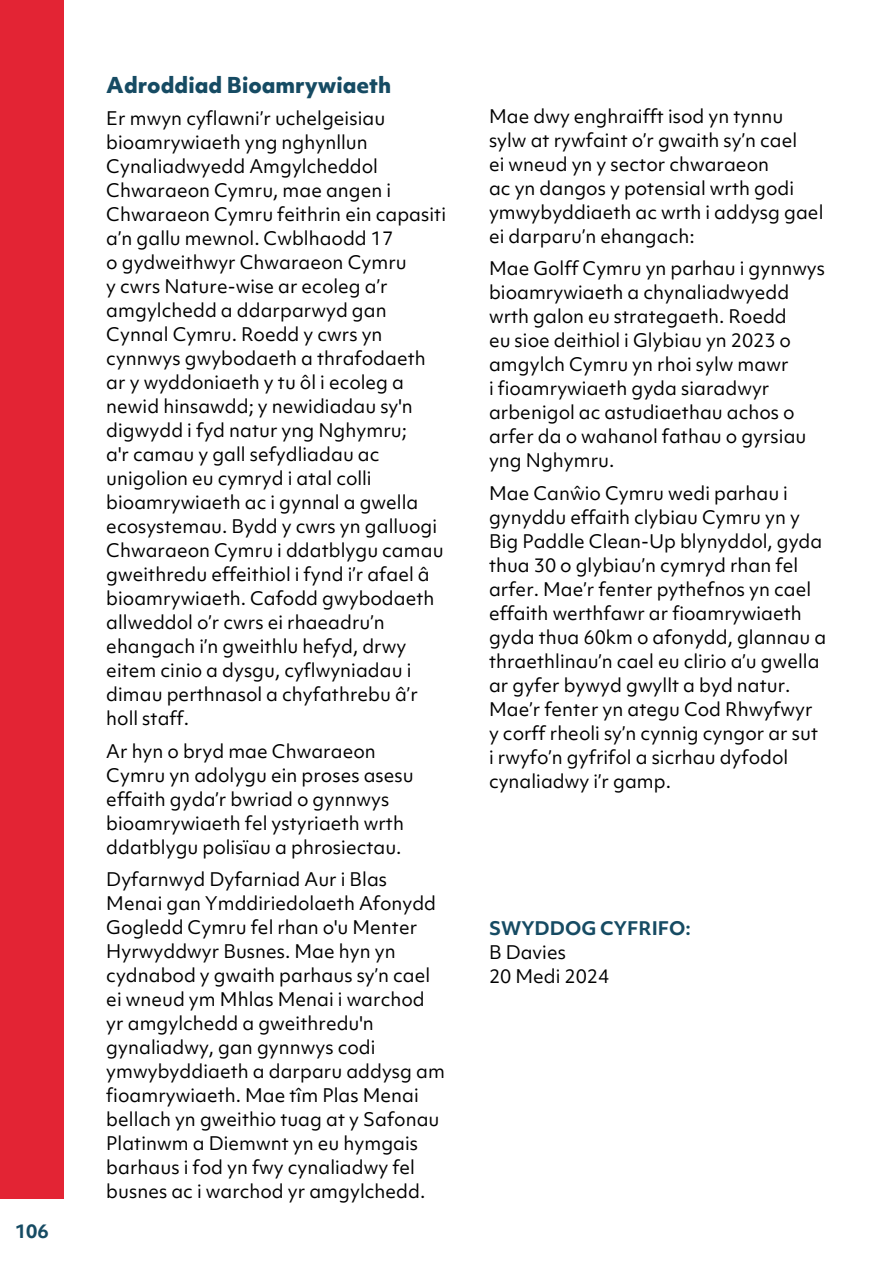
<style>
.page{position:relative;width:893px;height:1263px;background:#fff}
.page>*{position:absolute;margin:0;border:0;box-sizing:border-box;transform-origin:0 0}
.Subheading2_2024_H4{font:800 21px "Objektiv Mk 1";color:#164b63}
.BodyCopy2024{font:18px/24px "Objektiv Mk 1";color:#000}
.t1{font:700 18px "Objektiv Mk 1";color:#164b63}
.s1{font-weight:700;color:#164b63}
</style>
<div class="page">
<div style="left:0;top:0;width:64px;height:1199px;background:#e32434"></div>
<p class="t1" style="left:15px;top:1218px;width:35px">106</p>
<h4 class="Subheading2_2024_H4" style="left:106px;top:69px;width:287px">Adroddiad Bioamrywiaeth</h4>
<p class="BodyCopy2024" style="left:106px;top:106px;width:341px">Er mwyn cyflawni’r uchelgeisiau bioamrywiaeth yng nghynllun<br>Cynaliadwyedd Amgylcheddol<br>Chwaraeon Cymru, mae angen i<br>Chwaraeon Cymru feithrin ein capasiti a’n gallu mewnol. Cwblhaodd 17<br>o gydweithwyr Chwaraeon Cymru<br>y cwrs Nature-wise ar ecoleg a’r amgylchedd a ddarparwyd gan<br>Cynnal Cymru. Roedd y cwrs yn cynnwys gwybodaeth a thrafodaeth ar y wyddoniaeth y tu ôl i ecoleg a newid hinsawdd; y newidiadau sy'n digwydd i fyd natur yng Nghymru;<br>a'r camau y gall sefydliadau ac unigolion eu cymryd i atal colli bioamrywiaeth ac i gynnal a gwella ecosystemau. Bydd y cwrs yn galluogi<br>Chwaraeon Cymru i ddatblygu camau gweithredu effeithiol i fynd i’r afael â bioamrywiaeth. Cafodd gwybodaeth allweddol o’r cwrs ei rhaeadru’n ehangach i’n gweithlu hefyd, drwy eitem cinio a dysgu, cyflwyniadau i dimau perthnasol a chyfathrebu â’r holl staff.</p>
<p class="BodyCopy2024" style="left:106px;top:739px;width:309px">Ar hyn o bryd mae Chwaraeon<br>Cymru yn adolygu ein proses asesu effaith gyda’r bwriad o gynnwys bioamrywiaeth fel ystyriaeth wrth ddatblygu polisïau a phrosiectau.</p>
<p class="BodyCopy2024" style="left:106px;top:867px;width:340px">Dyfarnwyd Dyfarniad Aur i Blas<br>Menai gan Ymddiriedolaeth Afonydd<br>Gogledd Cymru fel rhan o'u Menter<br>Hyrwyddwyr Busnes. Mae hyn yn cydnabod y gwaith parhaus sy’n cael ei wneud ym Mhlas Menai i warchod yr amgylchedd a gweithredu'n gynaliadwy, gan gynnwys codi ymwybyddiaeth a darparu addysg am fioamrywiaeth. Mae tîm Plas Menai bellach yn gweithio tuag at y Safonau<br>Platinwm a Diemwnt yn eu hymgais barhaus i fod yn fwy cynaliadwy fel busnes ac i warchod yr amgylchedd.</p>
<p class="BodyCopy2024" style="left:489px;top:104px;width:336px">Mae dwy enghraifft isod yn tynnu sylw at rywfaint o’r gwaith sy’n cael<br>ei wneud yn y sector chwaraeon<br>ac yn dangos y potensial wrth godi ymwybyddiaeth ac wrth i addysg gael ei darparu’n ehangach:</p>
<p class="BodyCopy2024" style="left:489px;top:256px;width:338px">Mae Golff Cymru yn parhau i gynnwys bioamrywiaeth a chynaliadwyedd wrth galon eu strategaeth. Roedd<br>eu sioe deithiol i Glybiau yn 2023 o amgylch Cymru yn rhoi sylw mawr<br>i fioamrywiaeth gyda siaradwyr arbenigol ac astudiaethau achos o arfer da o wahanol fathau o gyrsiau yng Nghymru.</p>
<p class="BodyCopy2024" style="left:489px;top:481px;width:339px">Mae Canŵio Cymru wedi parhau i gynyddu effaith clybiau Cymru yn y Big Paddle Clean-Up blynyddol, gyda thua 30 o glybiau’n cymryd rhan fel arfer. Mae’r fenter pythefnos yn cael effaith werthfawr ar fioamrywiaeth gyda thua 60km o afonydd, glannau a thraethlinau’n cael eu clirio a’u gwella ar gyfer bywyd gwyllt a byd natur.<br>Mae’r fenter yn ategu Cod Rhwyfwyr y corff rheoli sy’n cynnig cyngor ar sut i rwyfo’n gyfrifol a sicrhau dyfodol cynaliadwy i’r gamp.</p>
<p class="BodyCopy2024" style="left:489px;top:916px;width:203px"><span class="s1">SWYDDOG CYFRIFO:<br></span>B Davies<br>20 Medi 2024</p>
</div>
